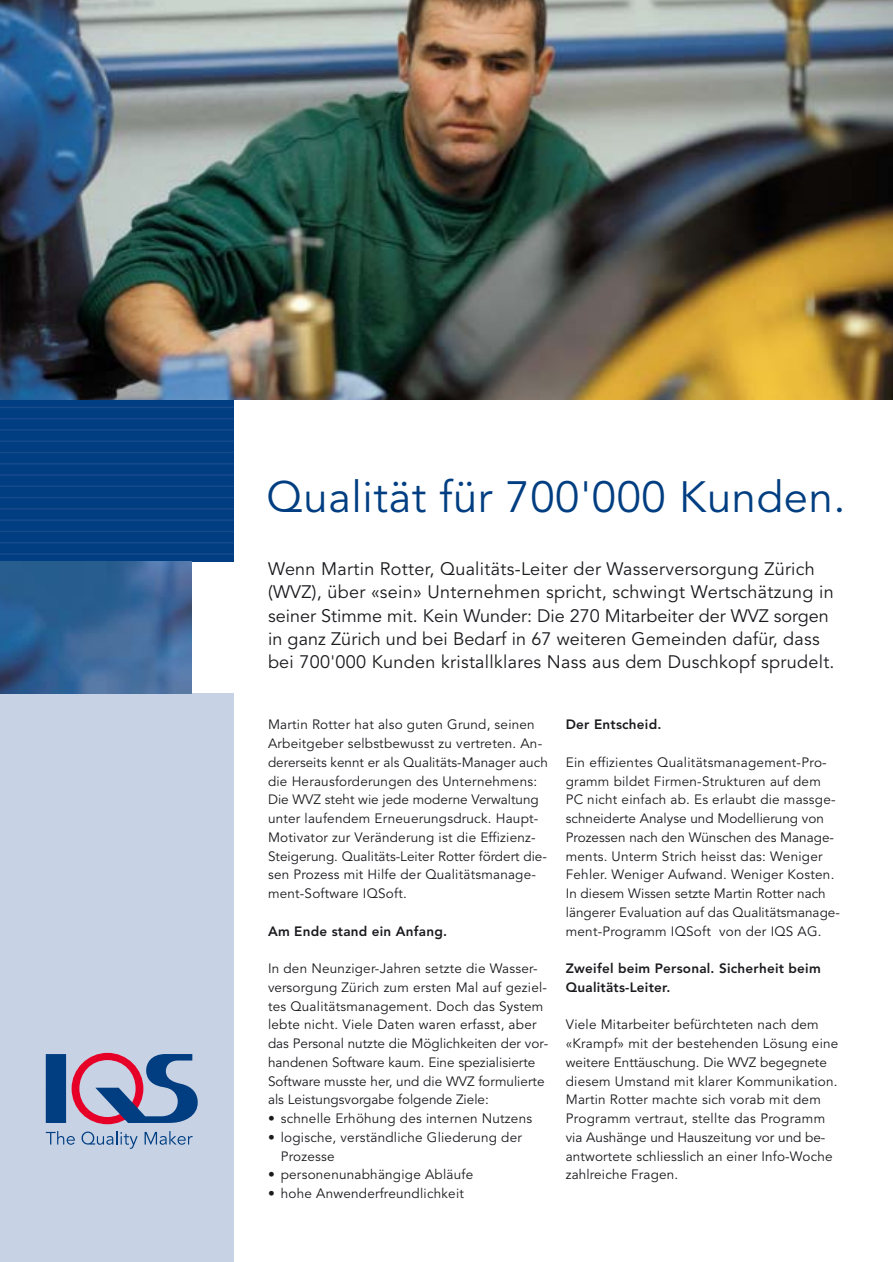
<style>
.page{position:relative;width:893px;height:1262px;background:#fff}
.page>*{position:absolute;margin:0;border:0;box-sizing:border-box;transform-origin:0 0}
.t1{font:43.5px "Avenir";letter-spacing:.015em;color:#003e81}
.t2{font:18px/23.2px "Avenir";letter-spacing:.015em;color:#1b1b1f}
.t3{font:13.5px/18.8px "Avenir";letter-spacing:.015em;color:#1b1b1f}
.t4{font:800 13.5px/18.8px "Avenir";letter-spacing:.02em;color:#1b1b1f}
</style>
<div class="page">
<img style="left:0;top:0;width:892px;height:400px">
<div style="left:0;top:693px;width:234px;height:568px;background:#c8d2e5"></div>
<div style="left:0;top:400px;width:234px;height:161px;background:#003e81"></div>
<hr style="left:0;top:406px;width:234px;height:2px;background:#174a8b">
<hr style="left:0;top:418px;width:234px;height:1px;background:#174a8b">
<hr style="left:0;top:429px;width:234px;height:2px;background:#174a8b">
<hr style="left:0;top:440px;width:234px;height:2px;background:#174a8b">
<hr style="left:0;top:452px;width:234px;height:1px;background:#174a8b">
<hr style="left:0;top:463px;width:234px;height:1px;background:#174a8b">
<hr style="left:0;top:474px;width:234px;height:2px;background:#174a8b">
<hr style="left:0;top:485px;width:234px;height:2px;background:#174a8b">
<hr style="left:0;top:497px;width:234px;height:1px;background:#174a8b">
<hr style="left:0;top:508px;width:234px;height:1px;background:#174a8b">
<hr style="left:0;top:519px;width:234px;height:2px;background:#174a8b">
<hr style="left:0;top:530px;width:234px;height:2px;background:#174a8b">
<hr style="left:0;top:542px;width:234px;height:1px;background:#174a8b">
<hr style="left:0;top:553px;width:234px;height:2px;background:#174a8b">
<svg style="left:46px;top:1131px;width:29px;height:13px"></svg>
<svg style="left:81px;top:1131px;width:57px;height:17px"></svg>
<svg style="left:145px;top:1131px;width:48px;height:13px"></svg>
<div style="left:46px;top:1054px;width:20px;height:69px;background:#003e81"></div>
<svg style="left:72px;top:1052px;width:126px;height:72px"></svg>
<img style="left:0;top:561px;width:191px;height:132px">
<h1 class="t1" style="left:267px;top:479px;width:580px">Qualität für 700'000 Kunden.</h1>
<p class="t2" style="left:268px;top:559px;width:568px">Wenn Martin Rotter, Qualitäts-Leiter der Wasserversorgung Zürich (WVZ), über «sein» Unternehmen spricht, schwingt Wertschätzung in seiner Stimme mit. Kein Wunder: Die 270 Mitarbeiter der WVZ sorgen in ganz Zürich und bei Bedarf in 67 weiteren Gemeinden dafür, dass bei 700'000 Kunden kristallklares Nass aus dem Duschkopf sprudelt.</p>
<p class="t3" style="left:268px;top:716px;width:281px">Martin Rotter hat also guten Grund, seinen Arbeitgeber selbstbewusst zu vertreten. An&shy;dererseits kennt er als Qualitäts-Manager auch die Herausforderungen des Unternehmens:<br>Die WVZ steht wie jede moderne Verwaltung unter laufendem Erneuerungsdruck. Haupt-Motivator zur Veränderung ist die Effizienz-Steigerung. Qualitäts-Leiter Rotter fördert die&shy;sen Prozess mit Hilfe der Qualitätsmanage&shy;ment-Software IQSoft.</p>
<p class="t4" style="left:268px;top:922px;width:180px">Am Ende stand ein Anfang.</p>
<p class="t3" style="left:268px;top:960px;width:282px">In den Neunziger-Jahren setzte die Wasser&shy;versorgung Zürich zum ersten Mal auf geziel&shy;tes Qualitätsmanagement. Doch das System lebte nicht. Viele Daten waren erfasst, aber das Personal nutzte die Möglichkeiten der vor&shy;handenen Software kaum. Eine spezialisierte Software musste her, und die WVZ formulierte als Leistungsvorgabe folgende Ziele:</p>
<p class="t3" style="left:268px;top:1110px;width:266px">• schnelle Erhöhung des internen Nutzens</p>
<p class="t3" style="left:281px;top:1129px;width:243px;text-indent:-13px">• logische, verständliche Gliederung der<br>Prozesse</p>
<p class="t3" style="left:268px;top:1166px;width:207px">• personenunabhängige Abläufe</p>
<p class="t3" style="left:268px;top:1185px;width:197px">• hohe Anwenderfreundlichkeit</p>
<p class="t4" style="left:566px;top:716px;width:97px">Der Entscheid.</p>
<p class="t3" style="left:566px;top:754px;width:275px">Ein effizientes Qualitätsmanagement-Pro&shy;gramm bildet Firmen-Strukturen auf dem PC nicht einfach ab. Es erlaubt die massge&shy;schneiderte Analyse und Modellierung von Prozessen nach den Wünschen des Manage&shy;ments. Unterm Strich heisst das: Weniger Fehler. Weniger Aufwand. Weniger Kosten.<br>In diesem Wissen setzte Martin Rotter nach längerer Evaluation auf das Qualitätsmanage&shy;ment-Programm IQSoft von der IQS AG.</p>
<p class="t4" style="left:566px;top:960px;width:256px">Zweifel beim Personal. Sicherheit beim<br>Qualitäts-Leiter.</p>
<p class="t3" style="left:566px;top:1016px;width:274px">Viele Mitarbeiter befürchteten nach dem «Krampf» mit der bestehenden Lösung eine weitere Enttäuschung. Die WVZ begegnete diesem Umstand mit klarer Kommunikation.<br>Martin Rotter machte sich vorab mit dem Programm vertraut, stellte das Programm via Aushänge und Hauszeitung vor und be&shy;antwortete schliesslich an einer Info-Woche zahlreiche Fragen.</p>
</div>
